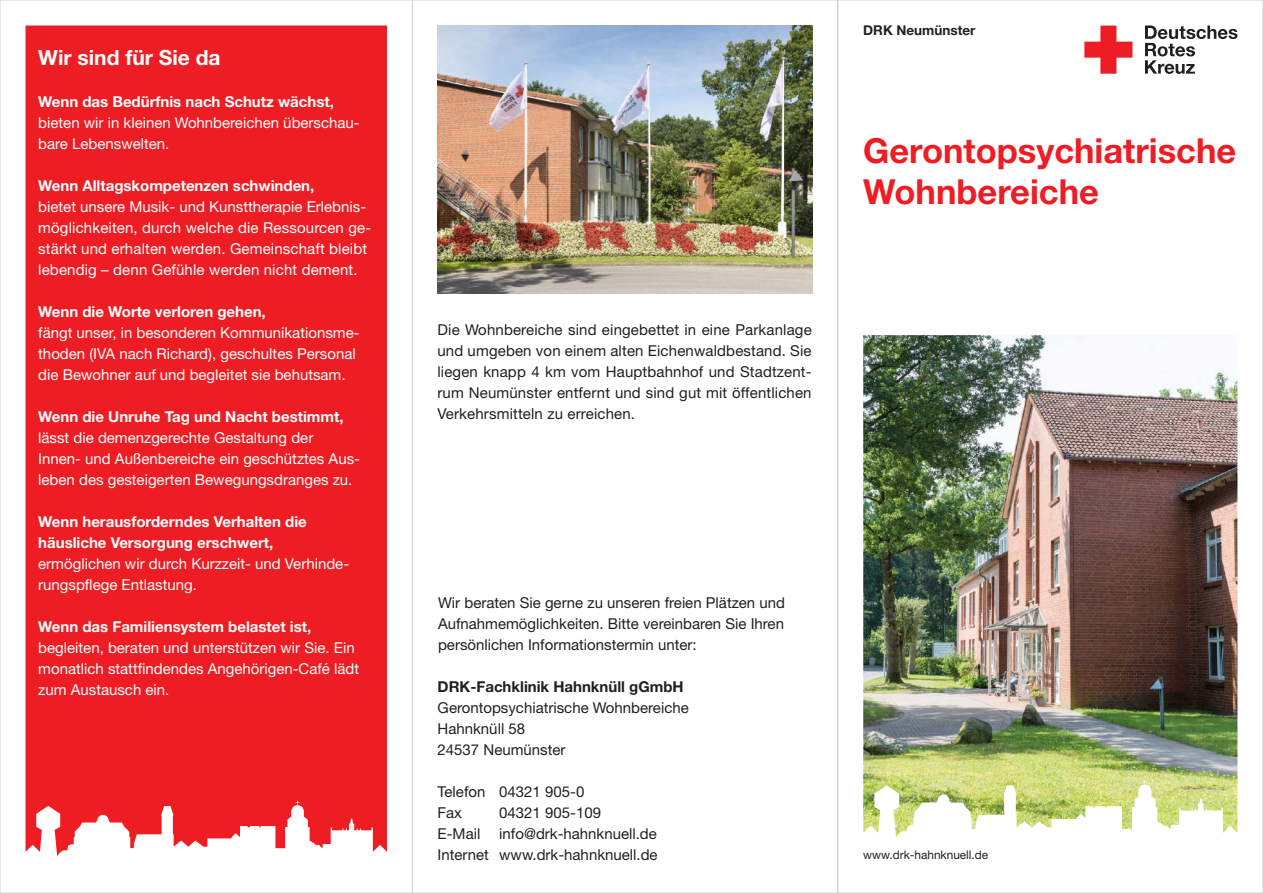
<style>
.page{position:relative;width:1263px;height:893px;background:#fff}
.page>*{position:absolute;margin:0;border:0;box-sizing:border-box;transform-origin:0 0}
.t1{font:700 34.5px/41.4px "Helvetica Neue LT Std";color:#ee1d23}
.t2{font:700 21px "Helvetica Neue LT Std";color:#fff}
.t3{font:15px/21px "Helvetica Neue LT Std";color:#fff}
.t4{font:15px/21px "Helvetica Neue LT Std";color:#231f20}
.t5{font:700 15px/21px "Helvetica Neue LT Std";color:#fff}
.t6{font:700 15px "Helvetica Neue LT Std";color:#231f20}
.t7{font:700 13.5px "Helvetica Neue LT Std";color:#231f20}
.t8{font:11.85px "Helvetica Neue LT Std";color:#231f20}
</style>
<div class="page">
<img style="left:863px;top:335px;width:374px;height:503px">
<img style="left:438px;top:26px;width:374px;height:267px">
<svg style="left:1084px;top:26px;width:48px;height:48px"></svg>
<svg style="left:1145px;top:26px;width:92px;height:48px"></svg>
<div style="left:26px;top:26px;width:361px;height:831px;background:#ee1d23"></div>
<h2 class="t2" style="left:38px;top:45px;width:184px">Wir sind für Sie da</h2>
<p class="t5" style="left:38px;top:91px;width:297px">Wenn das Bedürfnis nach Schutz wächst,</p>
<p class="t3" style="left:38px;top:112px;width:323px">bieten wir in kleinen Wohnbereichen überschau&shy;bare Lebenswelten.</p>
<p class="t5" style="left:38px;top:175px;width:278px">Wenn Alltagskompetenzen schwinden,</p>
<p class="t3" style="left:38px;top:196px;width:334px">bietet unsere Musik- und Kunsttherapie Erlebnis&shy;möglichkeiten, durch welche die Ressourcen ge&shy;stärkt und erhalten werden. Gemeinschaft bleibt lebendig – denn Gefühle werden nicht dement.</p>
<p class="t5" style="left:38px;top:301px;width:229px">Wenn die Worte verloren gehen,</p>
<p class="t3" style="left:38px;top:322px;width:323px">fängt unser, in besonderen Kommunikationsme&shy;thoden (IVA nach Richard), geschultes Personal die Bewohner auf und begleitet sie behutsam.</p>
<p class="t5" style="left:38px;top:406px;width:307px">Wenn die Unruhe Tag und Nacht bestimmt,</p>
<p class="t3" style="left:38px;top:427px;width:323px">lässt die demenzgerechte Gestaltung der<br>Innen- und Außenbereiche ein geschütztes Aus&shy;leben des gesteigerten Bewegungsdranges zu.</p>
<p class="t5" style="left:38px;top:511px;width:270px">Wenn herausforderndes Verhalten die häusliche Versorgung erschwert,</p>
<p class="t3" style="left:38px;top:553px;width:312px">ermöglichen wir durch Kurzzeit- und Verhinde&shy;rungspflege Entlastung.</p>
<p class="t5" style="left:38px;top:616px;width:274px">Wenn das Familiensystem belastet ist,</p>
<p class="t3" style="left:38px;top:637px;width:322px">begleiten, beraten und unterstützen wir Sie. Ein monatlich stattfindendes Angehörigen-Café lädt zum Austausch ein.</p>
<p class="t4" style="left:437px;top:319px;width:376px;text-align:justify">Die Wohnbereiche sind eingebettet in eine Parkanlage und umgeben von einem alten Eichenwaldbestand. Sie liegen knapp 4 km vom Hauptbahnhof und Stadtzent&shy;rum Neumünster entfernt und sind gut mit öffentlichen Verkehrsmitteln zu erreichen.</p>
<p class="t7" style="left:863px;top:22px;width:114px">DRK Neumünster</p>
<h1 class="t1" style="left:863px;top:129px;width:375px">Gerontopsychiatrische<br>Wohnbereiche</h1>
<p class="t4" style="left:438px;top:592px;width:348px;text-align:justify">Wir beraten Sie gerne zu unseren freien Plätzen und Aufnahmemöglichkeiten. Bitte vereinbaren Sie Ihren persönlichen Informationstermin unter:</p>
<p class="t6" style="left:438px;top:677px;width:248px">DRK-Fachklinik Hahnknüll gGmbH</p>
<p class="t4" style="left:438px;top:697px;width:253px">Gerontopsychiatrische Wohnbereiche<br>Hahnknüll 58<br>24537 Neumünster</p>
<p class="t4" style="left:438px;top:781px;width:148px">Telefon 04321 905-0<br>Fax</p>
<p class="t4" style="left:499px;top:802px;width:103px">04321 905-109</p>
<p class="t4" style="left:438px;top:823px;width:221px;text-align:right">info@drk-hahnknuell.de<br>Internet www.drk-hahnknuell.de</p>
<p class="t4" style="left:438px;top:823px;width:44px">E-Mail</p>
<p class="t8" style="left:863px;top:848px;width:126px">www.drk-hahnknuell.de</p>
</div>
